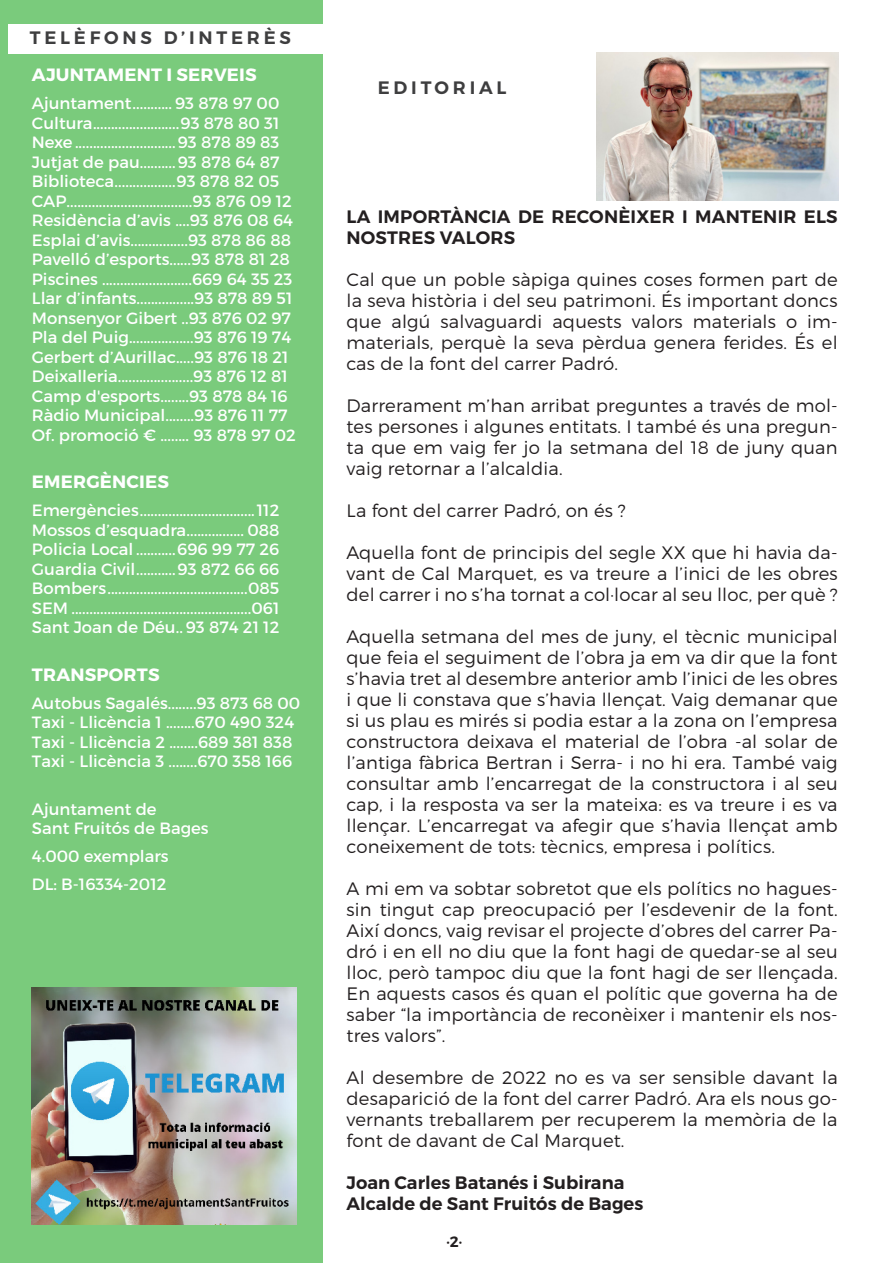
<style>
.page{position:relative;width:893px;height:1263px;background:#fff}
.page>*{position:absolute;margin:0;border:0;box-sizing:border-box;transform-origin:0 0}
.t1{font:300 18px/21px "Montserrat";letter-spacing:.01em;color:#231f20;text-align:justify}
.t2{font:600 18px/21px "Montserrat";color:#231f20}
.t3{font:600 18px "Montserrat";letter-spacing:.21em;color:#3e3e3f}
.t4{font:700 17.85px "Montserrat";letter-spacing:.01em;color:#fff}
.t5{font:16.35px/19.5px "Montserrat";color:#fff}
.t6{font:600 15px "Montserrat";color:#231f20}
</style>
<div class="page">
<div style="left:0;top:0;width:323px;height:1263px;background:#7acb7c"></div>
<div style="left:9px;top:24px;width:350px;height:30px;background:#fff"></div>
<img style="left:597px;top:53px;width:242px;height:147px">
<img style="left:32px;top:987px;width:264px;height:237px">
<p class="t3" style="left:30px;top:27px;width:263px">TELÈFONS D’INTERÈS</p>
<p class="t4" style="left:32px;top:64px;width:226px">AJUNTAMENT I SERVEIS</p>
<p class="t5" style="left:32px;top:94px;width:249px">Ajuntament........... 93 878 97 00</p>
<p class="t5" style="left:32px;top:113px;width:249px">Cultura........................93 878 80 31</p>
<p class="t5" style="left:32px;top:133px;width:249px">Nexe ............................93 878 89 83</p>
<p class="t5" style="left:32px;top:152px;width:249px">Jutjat de pau..........93 878 64 87</p>
<p class="t5" style="left:32px;top:172px;width:249px">Biblioteca.................93 878 82 05</p>
<p class="t5" style="left:32px;top:191px;width:261px">CAP...................................93 876 09 12</p>
<p class="t5" style="left:32px;top:211px;width:263px">Residència d’avis ....93 876 08 64</p>
<p class="t5" style="left:32px;top:230px;width:261px">Esplai d’avis................93 878 86 88</p>
<p class="t5" style="left:32px;top:250px;width:259px">Pavelló d’esports......93 878 81 28</p>
<p class="t5" style="left:32px;top:269px;width:262px">Piscines .........................669 64 35 23</p>
<p class="t5" style="left:32px;top:289px;width:262px">Llar d’infants................93 878 89 51</p>
<p class="t5" style="left:32px;top:308px;width:261px">Monsenyor Gibert ..93 876 02 97</p>
<p class="t5" style="left:32px;top:328px;width:261px">Pla del Puig..................93 876 19 74</p>
<p class="t5" style="left:32px;top:347px;width:258px">Gerbert d’Aurillac.....93 876 18 21</p>
<p class="t5" style="left:32px;top:367px;width:257px">Deixalleria.....................93 876 12 81</p>
<p class="t5" style="left:32px;top:386px;width:257px">Camp d'esports........93 878 84 16</p>
<p class="t5" style="left:32px;top:406px;width:257px">Ràdio Municipal........93 876 11 77</p>
<p class="t5" style="left:32px;top:425px;width:266px">Of. promoció € ........ 93 878 97 02</p>
<p class="t4" style="left:32px;top:471px;width:139px">EMERGÈNCIES</p>
<p class="t5" style="left:32px;top:501px;width:249px">Emergències................................112</p>
<p class="t5" style="left:32px;top:520px;width:249px">Mossos d’esquadra................ 088</p>
<p class="t5" style="left:32px;top:540px;width:249px">Policia Local ...........696 99 77 26</p>
<p class="t5" style="left:32px;top:559px;width:249px">Guardia Civil...........93 872 66 66</p>
<p class="t5" style="left:32px;top:579px;width:249px">Bombers.......................................085</p>
<p class="t5" style="left:32px;top:598px;width:249px">SEM ..................................................061</p>
<p class="t5" style="left:32px;top:618px;width:249px">Sant Joan de Déu.. 93 874 21 12</p>
<p class="t4" style="left:32px;top:663px;width:129px">TRANSPORTS</p>
<p class="t5" style="left:32px;top:693px;width:270px">Autobus Sagalés........93 873 68 00</p>
<p class="t5" style="left:32px;top:713px;width:264px">Taxi - Llicència 1 ........670 490 324</p>
<p class="t5" style="left:32px;top:732px;width:262px">Taxi - Llicència 2 ........689 381 838</p>
<p class="t5" style="left:32px;top:752px;width:262px">Taxi - Llicència 3 ........670 358 166</p>
<p class="t5" style="left:32px;top:799px;width:178px">Ajuntament de<br>Sant Fruitós de Bages</p>
<p class="t5" style="left:32px;top:847px;width:138px">4.000 exemplars</p>
<p class="t5" style="left:32px;top:875px;width:136px">DL: B-16334-2012</p>
<p class="t3" style="left:378px;top:77px;width:130px">EDITORIAL</p>
<p class="t2" style="left:347px;top:206px;width:493px">LA IMPORTÀNCIA DE RECONÈIXER I MANTENIR ELS<br>NOSTRES VALORS</p>
<p class="t1" style="left:347px;top:269px;width:493px">Cal que un poble sàpiga quines coses formen part de la seva història i del seu patrimoni. És important doncs que algú salvaguardi aquests valors materials o im&shy;materials, perquè la seva pèrdua genera ferides. És el cas de la font del carrer Padró.</p>
<p class="t1" style="left:347px;top:395px;width:493px">Darrerament m’han arribat preguntes a través de mol&shy;tes persones i algunes entitats. I també és una pregun&shy;ta que em vaig fer jo la setmana del 18 de juny quan vaig retornar a l’alcaldia.</p>
<p class="t1" style="left:347px;top:500px;width:281px">La font del carrer Padró, on és ?</p>
<p class="t1" style="left:347px;top:542px;width:493px">Aquella font de principis del segle XX que hi havia da&shy;vant de Cal Marquet, es va treure a l’inici de les obres del carrer i no s’ha tornat a col·locar al seu lloc, per què ?</p>
<p class="t1" style="left:347px;top:626px;width:493px">Aquella setmana del mes de juny, el tècnic municipal que feia el seguiment de l’obra ja em va dir que la font s’havia tret al desembre anterior amb l’inici de les obres i que li constava que s’havia llençat. Vaig demanar que si us plau es mirés si podia estar a la zona on l’empresa constructora deixava el material de l’obra -al solar de l’antiga fàbrica Bertran i Serra- i no hi era. També vaig consultar amb l’encarregat de la constructora i al seu cap, i la resposta va ser la mateixa: es va treure i es va llençar. L’encarregat va afegir que s’havia llençat amb coneixement de tots: tècnics, empresa i polítics.</p>
<p class="t1" style="left:347px;top:878px;width:493px">A mi em va sobtar sobretot que els polítics no hagues&shy;sin tingut cap preocupació per l’esdevenir de la font.<br>Així doncs, vaig revisar el projecte d’obres del carrer Pa&shy;dró i en ell no diu que la font hagi de quedar-se al seu lloc, però tampoc diu que la font hagi de ser llençada.<br>En aquests casos és quan el polític que governa ha de saber “la importància de reconèixer i mantenir els nos&shy;tres valors”.</p>
<p class="t1" style="left:347px;top:1067px;width:493px">Al desembre de 2022 no es va ser sensible davant la desaparició de la font del carrer Padró. Ara els nous go&shy;vernants treballarem per recuperem la memòria de la font de davant de Cal Marquet.</p>
<p class="t2" style="left:347px;top:1172px;width:279px">Joan Carles Batanés i Subirana</p>
<p class="t2" style="left:347px;top:1193px;width:298px">Alcalde de Sant Fruitós de Bages</p>
<p class="t6" style="left:446px;top:1233px;width:17px">·2·</p>
</div>
